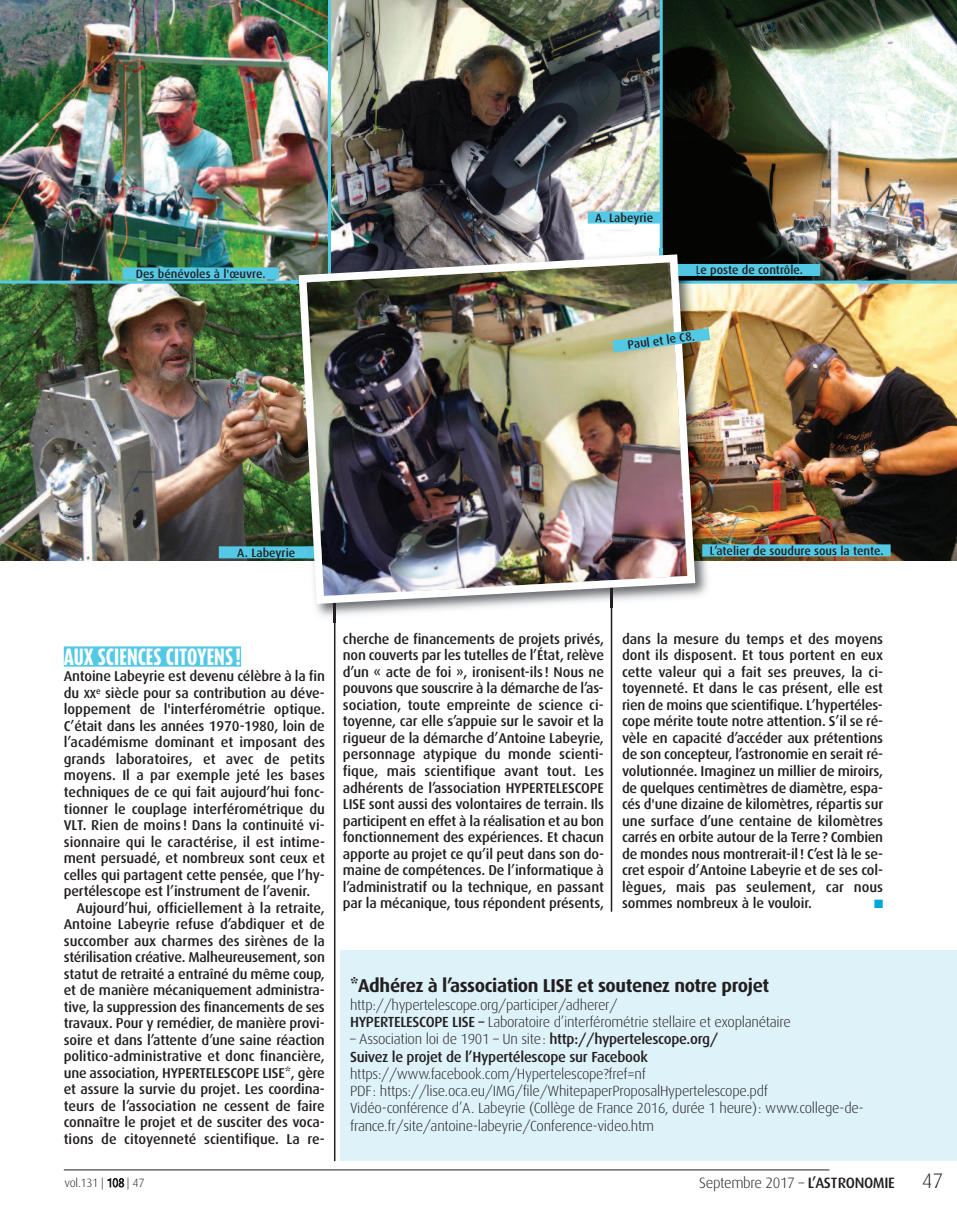
<style>
.page{position:relative;width:957px;height:1225px;background:#fff}
.page>*{position:absolute;margin:0;border:0;box-sizing:border-box;transform-origin:0 0}
.t1{font:300 21px "Dax";color:#231f20}
.t2{font:800 19.5px "Dax Compact";color:#fff}
.t3{font:700 18.6px "Dax";letter-spacing:-.02em;color:#231f20}
.t4{font:300 15px "Dax";letter-spacing:-.025em;color:#231f20}
.t5{font:300 14.7px/17.2px "Dax";letter-spacing:-.02em;color:#231f20}
.t6{font:500 14.7px/17.2px "Dax";letter-spacing:-.02em;color:#231f20}
.t7{font:500 14.25px/16.5px "Dax";letter-spacing:-.01em;color:#231f20;text-align:justify}
.t8{font:500 12px "Dax";color:#231f20}
.t9{font:300 12px "Dax";letter-spacing:-.025em;color:#231f20}
.t10{font:12px "Zapf Dingbats";color:#00a9d8}
.s1{font-size:11.85px}
.s2{font-weight:500}
.s3{font-weight:300}
</style>
<div class="page">
<div style="left:64px;top:646px;width:177px;height:20px;background:#53c9e6"></div>
<div style="left:341px;top:950px;width:616px;height:211px;background:#def2f9"></div>
<hr style="left:611px;top:128px;width:1px;height:783px;background:#231f20">
<hr style="left:334px;top:137px;width:1px;height:1024px;background:#231f20">
<hr style="left:64px;top:1169px;width:765px;height:1px;background:#231f20">
<img style="left:0;top:284px;width:295px;height:277px">
<img style="left:713px;top:284px;width:244px;height:277px">
<img style="left:0;top:0;width:328px;height:281px">
<img style="left:331px;top:0;width:329px;height:249px">
<img style="left:663px;top:0;width:294px;height:281px">
<hr style="left:0;top:281px;width:957px;height:3px;background:#53c9e6">
<hr style="left:328px;top:0;width:3px;height:559px;background:#53c9e6">
<hr style="left:660px;top:0;width:3px;height:559px;background:#53c9e6">
<div style="left:122px;top:267px;width:157px;height:12px;background:#53c9e6"></div>
<div style="left:588px;top:212px;width:72px;height:12px;background:#53c9e6"></div>
<div style="left:651px;top:264px;width:169px;height:12px;background:#53c9e6"></div>
<div style="left:702px;top:544px;width:188px;height:12px;background:#53c9e6"></div>
<div style="left:219px;top:546px;width:149px;height:12px;background:#53c9e6"></div>
<img style="left:699px;top:561px;width:9px;height:35px">
<img style="left:316px;top:608px;width:295px;height:16px">
<img style="left:699px;top:284px;width:14px;height:277px">
<img style="left:334px;top:608px;width:1px;height:15px">
<img style="left:291px;top:267px;width:4px;height:279px">
<img style="left:333px;top:249px;width:327px;height:1px">
<img style="left:663px;top:247px;width:34px;height:3px">
<svg style="left:702px;top:544px;width:11px;height:12px"></svg>
<img style="left:295px;top:250px;width:404px;height:358px">
<svg style="left:599px;top:320px;width:124px;height:40px;background:#acbfa7"></svg>
<p class="t8" style="left:136px;top:268px;width:131px">Des bénévoles à l'œuvre.</p>
<p class="t8" style="left:595px;top:212px;width:60px">A. Labeyrie</p>
<p class="t8" style="left:695px;top:265px;width:109px">Le poste de contrôle.</p>
<p class="t8" style="left:627px;top:340px;width:69px;rotate:-8deg">Paul et le C8.</p>
<p class="t8" style="left:237px;top:547px;width:60px">A. Labeyrie</p>
<p class="t8" style="left:709px;top:545px;width:176px">L’atelier de soudure sous la tente.</p>
<h2 class="t2" style="left:64px;top:648px;width:179px">AUX SCIENCES CITOYENS !</h2>
<p class="t7" style="left:64px;top:669px;width:263px">Antoine Labeyrie est devenu célèbre à la fin du <span class="s1">xx</span><sup>e</sup> siècle pour sa contribution au déve&shy;loppement de l'interférométrie optique.<br>C’était dans les années 1970-1980, loin de l’académisme dominant et imposant des grands laboratoires, et avec de petits moyens. il a par exemple jeté les bases techniques de ce qui fait aujourd’hui fonc&shy;tionner le couplage interférométrique du VLt. rien de moins ! Dans la continuité vi&shy;sionnaire qui le caractérise, il est intime&shy;ment persuadé, et nombreux sont ceux et celles qui partagent cette pensée, que l’hy&shy;pertélescope est l’instrument de l’avenir.</p>
<p class="t7" style="left:64px;top:900px;width:263px;text-indent:13px">Aujourd’hui, officiellement à la retraite, Antoine Labeyrie refuse d’abdiquer et de succomber aux charmes des sirènes de la stérilisation créative. malheureusement, son statut de retraité a entraîné du même coup, et de manière mécaniquement administra&shy;tive, la suppression des financements de ses travaux. Pour y remédier, de manière provi&shy;soire et dans l’attente d’une saine réaction politico-administrative et donc financière, une association, HYPerteLesCoPe Lise*, gère et assure la survie du projet. Les coordina&shy;teurs de l’association ne cessent de faire connaître le projet et de susciter des voca&shy;tions de citoyenneté scientifique. La re-</p>
<p class="t7" style="left:343px;top:631px;width:263px">cherche de financements de projets privés, non couverts par les tutelles de l’État, relève d’un « acte de foi », ironisent-ils ! nous ne pouvons que souscrire à la démarche de l’as&shy;sociation, toute empreinte de science ci&shy;toyenne, car elle s’appuie sur le savoir et la rigueur de la démarche d’Antoine Labeyrie, personnage atypique du monde scienti&shy;fique, mais scientifique avant tout. Les adhérents de l’association HYPerteLesCoPe Lise sont aussi des volontaires de terrain. ils participent en effet à la réalisation et au bon fonctionnement des expériences. et chacun apporte au projet ce qu’il peut dans son do&shy;maine de compétences. De l’informatique à l’administratif ou la technique, en passant par la mécanique, tous répondent présents,</p>
<p class="t7" style="left:622px;top:631px;width:263px">dans la mesure du temps et des moyens dont ils disposent. et tous portent en eux cette valeur qui a fait ses preuves, la ci&shy;toyenneté. et dans le cas présent, elle est rien de moins que scientifique. L’hypertéles&shy;cope mérite toute notre attention. s’il se ré&shy;vèle en capacité d’accéder aux prétentions de son concepteur, l’astronomie en serait ré&shy;volutionnée. imaginez un millier de miroirs, de quelques centimètres de diamètre, espa&shy;cés d'une dizaine de kilomètres, répartis sur une surface d’une centaine de kilomètres carrés en orbite autour de la terre? Combien de mondes nous montrerait-il! C’est là le se&shy;cret espoir d’Antoine Labeyrie et de ses col&shy;lègues, mais pas seulement, car nous sommes nombreux à le vouloir.</p>
<p class="t10" style="left:874px;top:897px;width:11px">■</p>
<h3 class="t3" style="left:350px;top:977px;width:421px">*Adhérez à l’association LISE et soutenez notre projet</h3>
<p class="t5" style="left:350px;top:997px;width:442px">http://hypertelescope.org/participer/adherer/<br><span class="s2">HYPerteLesCoPe Lise –</span> Laboratoire d’interférométrie stellaire et exoplanétaire</p>
<p class="t6" style="left:350px;top:1031px;width:370px"><span class="s3">– Association loi de 1901 – Un site:</span> http://hypertelescope.org/ suivez le projet de l’Hypertélescope sur Facebook</p>
<p class="t5" style="left:350px;top:1066px;width:515px">https://www.facebook.com/Hypertelescope?fref=nf<br>PDF: https://lise.oca.eu/IMG/file/WhitepaperProposalHypertelescope.pdf Vidéo-conférence d’A. Labeyrie (Collège de France 2016, durée 1 heure): www.college-de&shy;france.fr/site/antoine-labeyrie/Conference-video.htm</p>
<p class="t9" style="left:65px;top:1179px;width:81px">vol.131 | 108 | 47</p>
<p class="t4" style="left:699px;top:1177px;width:197px">Septembre 2017 – <span class="s2">L’Astronomie</span></p>
<h1 class="t1" style="left:922px;top:1173px;width:23px">47</h1>
</div>
